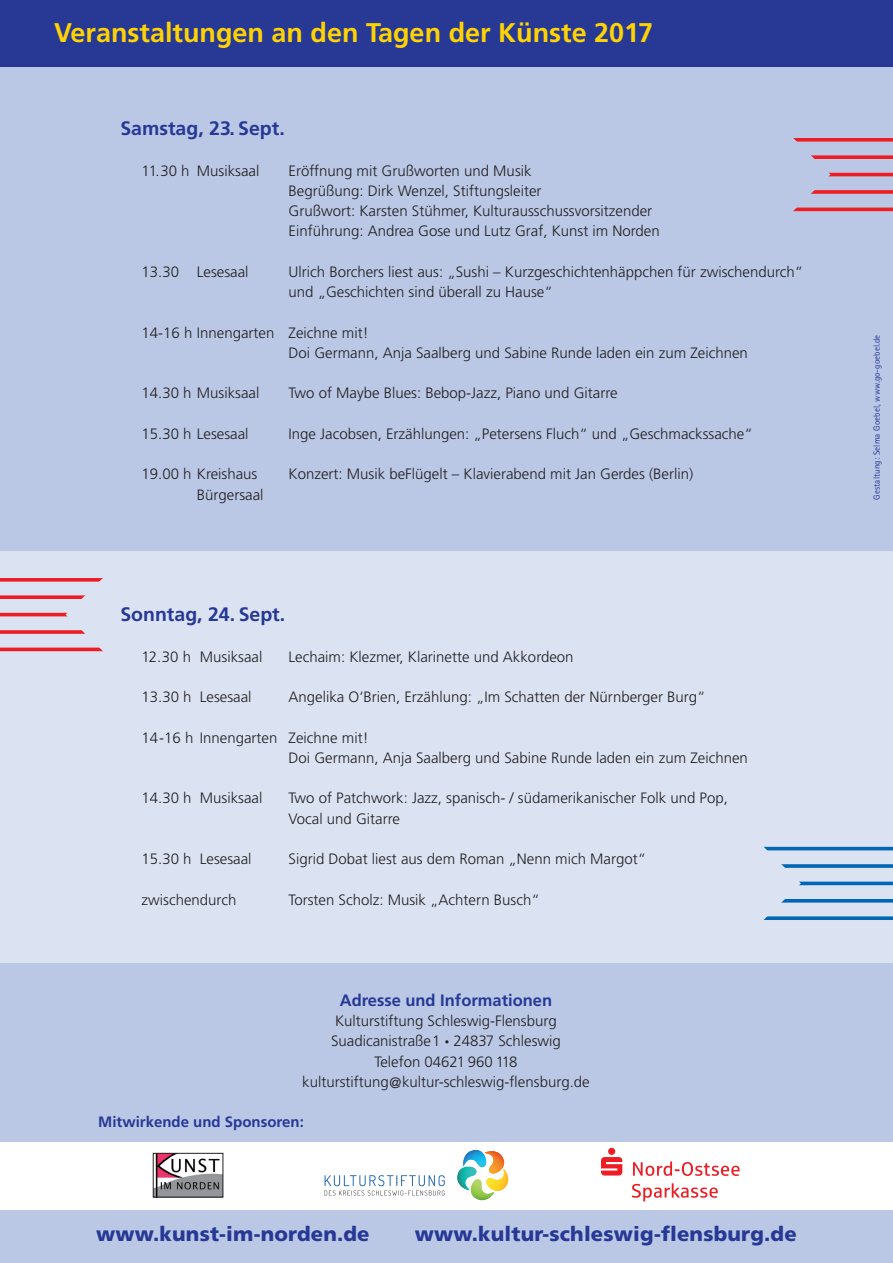
<style>
.page{position:relative;width:893px;height:1263px;background:#fff}
.page>*{position:absolute;margin:0;border:0;box-sizing:border-box;transform-origin:0 0}
.t1{font:700 27px "Frutiger";color:#fed304}
.t2{font:900 20.25px "Frutiger";letter-spacing:.01em;color:#273895}
.t3{font:700 19.5px "Frutiger";color:#273895}
.t4{font:700 16.5px "Frutiger";color:#273895}
.t5{font:300 15px/20.2px "Frutiger";color:#231f20}
.t6{font:700 15px "Frutiger";color:#273895}
.t7{font:9px "Rotis Sans Serif";letter-spacing:.01em;color:#273895}
.s1{font-size:9px}
</style>
<div class="page">
<div style="left:0;top:45px;width:893px;height:1218px;background:#bac8e6"></div>
<div style="left:0;top:551px;width:893px;height:411px;background:#dbe3f3"></div>
<div style="left:0;top:0;width:893px;height:67px;background:#273895"></div>
<div style="left:0;top:1142px;width:893px;height:67px;background:#fff"></div>
<img style="left:155px;top:1155px;width:66px;height:40px">
<div style="left:153px;top:1153px;width:70px;height:44px;border:1px solid #231f20"></div>
<svg style="left:601px;top:1148px;width:21px;height:27px"></svg>
<svg style="left:632px;top:1183px;width:86px;height:18px"></svg>
<svg style="left:633px;top:1161px;width:107px;height:15px"></svg>
<svg style="left:0;top:578px;width:104px;height:74px"></svg>
<svg style="left:763px;top:846px;width:130px;height:74px"></svg>
<svg style="left:793px;top:138px;width:100px;height:74px"></svg>
<svg style="left:324px;top:1175px;width:121px;height:20px"></svg>
<svg style="left:457px;top:1150px;width:52px;height:51px"></svg>
<h1 class="t1" style="left:54px;top:17px;width:601px">Veranstaltungen an den Tagen der Künste 2017</h1>
<h3 class="t3" style="left:120px;top:117px;width:166px">Samstag, 23. Sept.</h3>
<p class="t5" style="left:142px;top:160px;width:119px">11.30 h Musiksaal</p>
<p class="t5" style="left:288px;top:160px;width:373px">Eröffnung mit Grußworten und Musik<br>Begrüßung: Dirk Wenzel, Stiftungsleiter<br>Grußwort: Karsten Stühmer, Kulturausschussvorsitzender Einführung: Andrea Gose und Lutz Graf, Kunst im Norden</p>
<p class="t5" style="left:288px;top:261px;width:516px">Ulrich Borchers liest aus: „Sushi – Kurzgeschichtenhäppchen für zwischendurch“ und „Geschichten sind überall zu Hause“</p>
<p class="t5" style="left:288px;top:322px;width:461px">Zeichne mit!<br>Doi Germann, Anja Saalberg und Sabine Runde laden ein zum Zeichnen</p>
<p class="t5" style="left:288px;top:383px;width:331px">Two of Maybe Blues: Bebop-Jazz, Piano und Gitarre</p>
<p class="t5" style="left:288px;top:423px;width:466px">Inge Jacobsen, Erzählungen: „Petersens Fluch“ und „Geschmackssache“</p>
<p class="t5" style="left:288px;top:464px;width:406px">Konzert: Musik beFlügelt – Klavierabend mit Jan Gerdes (Berlin)</p>
<p class="t5" style="left:142px;top:261px;width:108px">13.30 Lesesaal</p>
<p class="t5" style="left:142px;top:322px;width:134px">14-16 h Innengarten</p>
<p class="t5" style="left:142px;top:383px;width:119px">14.30 h Musiksaal</p>
<p class="t5" style="left:142px;top:423px;width:108px">15.30 h Lesesaal</p>
<p class="t5" style="left:197px;top:464px;width:68px;text-indent:-55px">19.00 h Kreishaus<br>Bürgersaal</p>
<h3 class="t3" style="left:120px;top:603px;width:166px">Sonntag, 24. Sept.</h3>
<p class="t5" style="left:142px;top:646px;width:122px">12.30 h Musiksaal</p>
<p class="t5" style="left:142px;top:687px;width:111px">13.30 h Lesesaal</p>
<p class="t5" style="left:142px;top:727px;width:137px">14-16 h Innengarten</p>
<p class="t5" style="left:288px;top:646px;width:287px">Lechaim: Klezmer, Klarinette und Akkordeon</p>
<p class="t5" style="left:288px;top:687px;width:419px">Angelika O‘Brien, Erzählung: „Im Schatten der Nürnberger Burg“</p>
<p class="t5" style="left:288px;top:727px;width:461px">Zeichne mit!<br>Doi Germann, Anja Saalberg und Sabine Runde laden ein zum Zeichnen</p>
<p class="t5" style="left:288px;top:788px;width:441px">Two of Patchwork: Jazz, spanisch- / südamerikanischer Folk und Pop,<br>Vocal und Gitarre</p>
<p class="t5" style="left:288px;top:849px;width:359px">Sigrid Dobat liest aus dem Roman „Nenn mich Margot“</p>
<p class="t5" style="left:288px;top:889px;width:253px">Torsten Scholz: Musik „Achtern Busch“</p>
<p class="t5" style="left:142px;top:788px;width:122px">14.30 h Musiksaal</p>
<p class="t5" style="left:142px;top:849px;width:111px">15.30 h Lesesaal</p>
<p class="t5" style="left:142px;top:889px;width:96px">zwischendurch</p>
<p class="t4" style="left:340px;top:990px;width:214px">Adresse und Informationen</p>
<p class="t5" style="left:302px;top:1011px;width:289px;text-align:center">Kulturstiftung Schleswig-Flensburg Suadicanistraße 1 <span class="s1">•</span> 24837 Schleswig<br>Telefon 04621 960 118 kulturstiftung@kultur-schleswig-flensburg.de</p>
<p class="t6" style="left:98px;top:1113px;width:207px">Mitwirkende und Sponsoren:</p>
<h2 class="t2" style="left:96px;top:1221px;width:275px">www.kunst-im-norden.de</h2>
<h2 class="t2" style="left:415px;top:1221px;width:383px">www.kultur-schleswig-flensburg.de</h2>
<p class="t7" style="left:871px;top:500px;width:166px;rotate:-90deg">Gestaltung: Selma Goebel, www.go-goebel.de</p>
</div>
